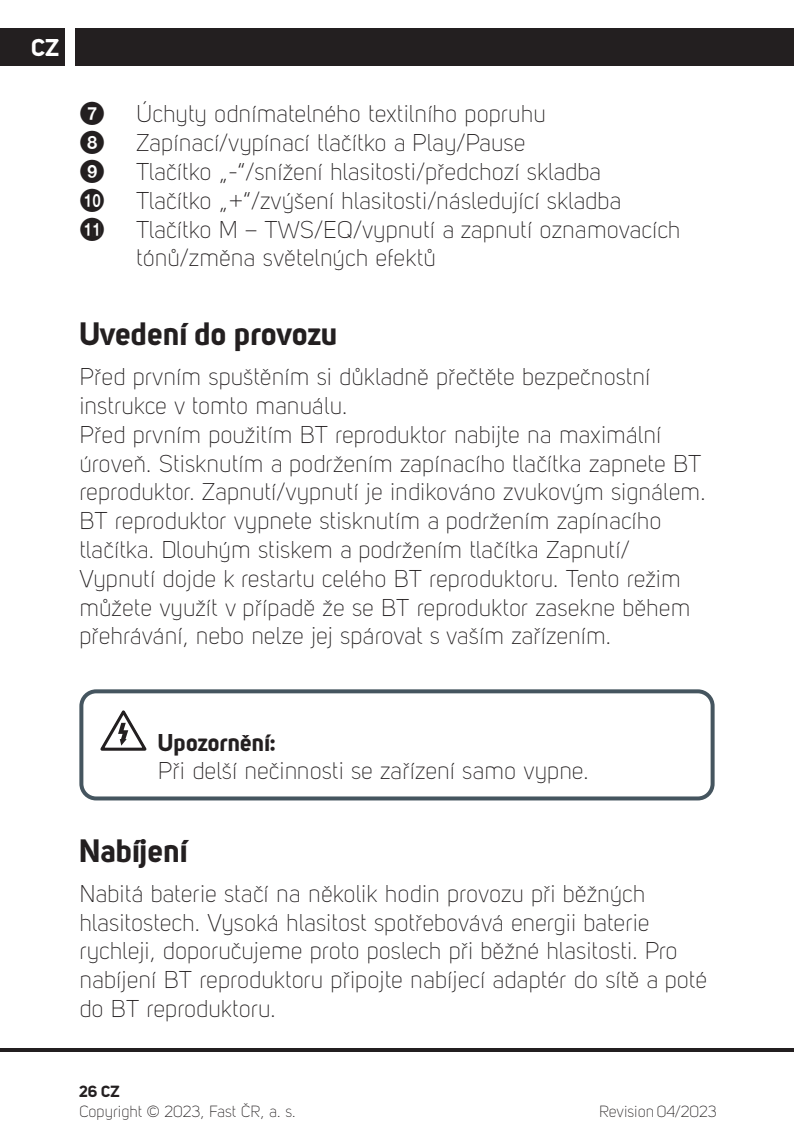
<style>
.page{position:relative;width:794px;height:1134px;background:#fff}
.page>*{position:absolute;margin:0;border:0;box-sizing:border-box;transform-origin:0 0}
.t1{font:32px "Uni Sans PRO Bold";color:#231f20}
.t2{font:24px/28.8px "Uni Sans PRO Light";color:#231f20}
.t3{font:24px "Uni Sans PRO Bold";color:#231f20}
.t4{font:24px "Zz 2";color:#231f20}
.t5{font:24px "Uni Sans PRO Bold";color:#fff}
.t6{font:16px "Uni Sans PRO Light";color:#231f20}
.t7{font:16px "Uni Sans PRO Bold";color:#231f20}
</style>
<div class="page">
<div style="left:75px;top:28px;width:719px;height:38px;background:#231f20"></div>
<div style="left:0;top:28px;width:64px;height:38px;background:#231f20"></div>
<hr style="left:0;top:1048px;width:794px;height:4px;background:#231f20">
<svg style="left:100px;top:710px;width:47px;height:41px"></svg>
<div style="left:79px;top:689px;width:635px;height:111px;border:4px solid #45555f;border-radius:15px"></div>
<p class="t5" style="left:32px;top:33px;width:29px">CZ</p>
<p class="t4" style="left:79px;top:102px;width:27px">7</p>
<p class="t2" style="left:136px;top:100px;width:411px">Úchyty odnímatelného textilního popruhu</p>
<p class="t4" style="left:79px;top:131px;width:27px">8</p>
<p class="t2" style="left:136px;top:129px;width:391px">Zapínací/vypínací tlačítko a Play/Pause</p>
<p class="t4" style="left:79px;top:160px;width:27px">9</p>
<p class="t2" style="left:136px;top:157px;width:467px">Tlačítko „-“/snížení hlasitosti/předchozí skladba</p>
<p class="t4" style="left:79px;top:188px;width:27px">0</p>
<p class="t2" style="left:136px;top:186px;width:487px">Tlačítko „+“/zvýšení hlasitosti/následující skladba</p>
<p class="t4" style="left:79px;top:217px;width:27px">qa</p>
<p class="t2" style="left:136px;top:215px;width:546px">Tlačítko M – TWS/EQ/vypnutí a zapnutí oznamovacích tónů/změna světelných efektů</p>
<h1 class="t1" style="left:79px;top:314px;width:260px">Uvedení do provozu</h1>
<p class="t2" style="left:79px;top:362px;width:628px">Před prvním spuštěním si důkladně přečtěte bezpečnostní instrukce v tomto manuálu.<br>Před prvním použitím BT reproduktor nabijte na maximální úroveň. Stisknutím a podržením zapínacího tlačítka zapnete BT reproduktor. Zapnutí/vypnutí je indikováno zvukovým signálem.<br>BT reproduktor vypnete stisknutím a podržením zapínacího tlačítka. Dlouhým stiskem a podržením tlačítka Zapnutí/ Vypnutí dojde k restartu celého BT reproduktoru. Tento režim můžete využít v případě že se BT reproduktor zasekne během přehrávání, nebo nelze jej spárovat s vaším zařízením.</p>
<p class="t3" style="left:158px;top:727px;width:120px">Upozornění:</p>
<p class="t2" style="left:158px;top:757px;width:432px">Při delší nečinnosti se zařízení samo vypne.</p>
<h1 class="t1" style="left:79px;top:830px;width:110px">Nabíjení</h1>
<p class="t2" style="left:79px;top:879px;width:629px">Nabitá baterie stačí na několik hodin provozu při běžných hlasitostech. Vysoká hlasitost spotřebovává energii baterie rychleji, doporučujeme proto poslech při běžné hlasitosti. Pro nabíjení BT reproduktoru připojte nabíjecí adaptér do sítě a poté do BT reproduktoru.</p>
<p class="t7" style="left:79px;top:1081px;width:42px">26 CZ</p>
<p class="t6" style="left:79px;top:1103px;width:218px">Copyright © 2023, Fast ČR, a. s.</p>
<p class="t6" style="left:599px;top:1103px;width:119px">Revision 04/2023</p>
</div>
